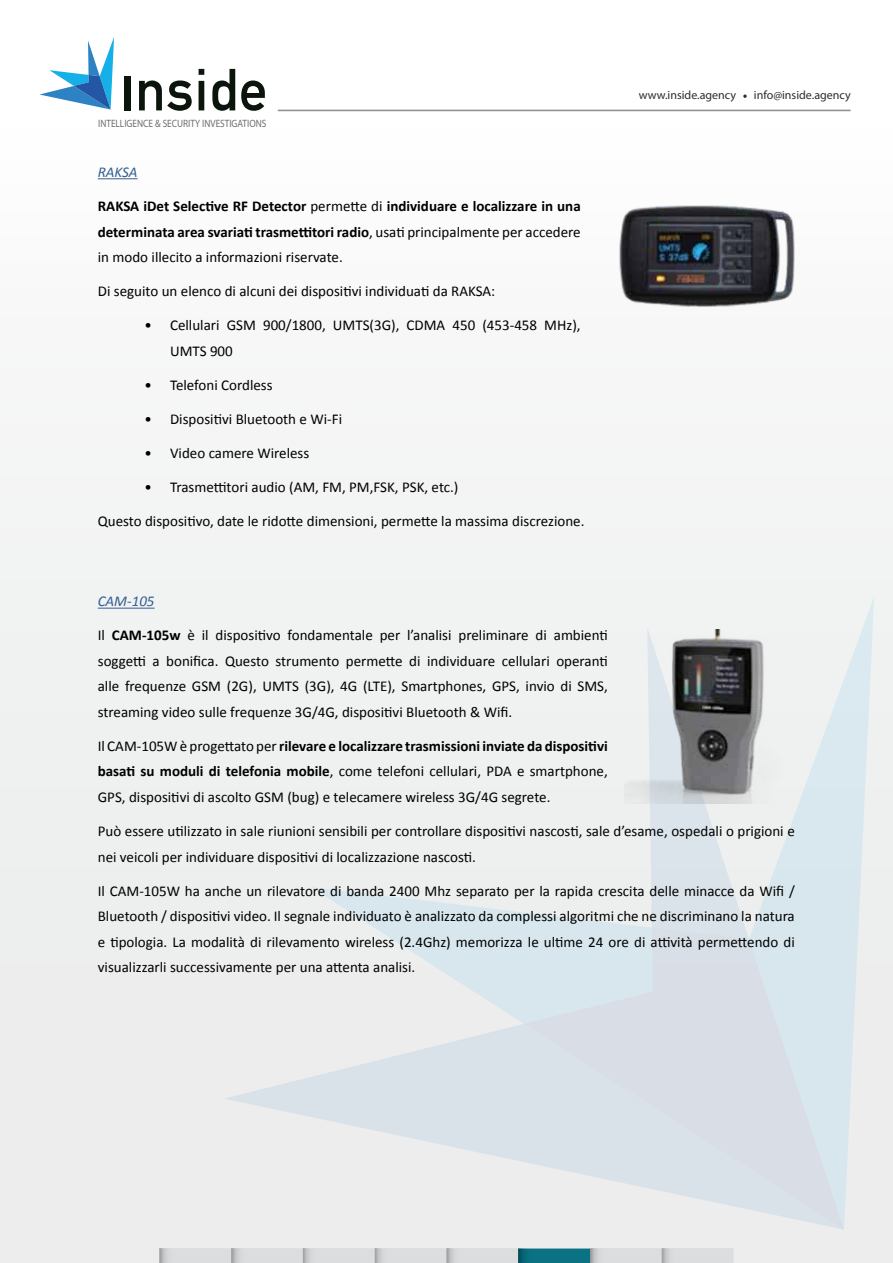
<style>
.page{position:relative;width:893px;height:1263px;background:#fff}
.page>*{position:absolute;margin:0;border:0;box-sizing:border-box;transform-origin:0 0}
.t1{font:15px/25.5px "Calibri";color:#000;text-align:justify}
.t2{font:700 15px/25.5px "Calibri";color:#000;text-align:justify}
.t3{font:italic 15px "Calibri";color:#345e90}
.t4{font:12px "Myriad Pro";color:#2b2e30}
.t5{font:10.65px "Myriad Pro";color:#6d6e71;scale:.87 1}
.s1{font-weight:400}
.s2{font-weight:700}
</style>
<div class="page">
<img style="left:0;top:68px;width:893px;height:1195px">
<svg style="left:139px;top:80px;width:53px;height:31px"></svg>
<svg style="left:199px;top:69px;width:5px;height:41px"></svg>
<svg style="left:212px;top:69px;width:23px;height:42px"></svg>
<svg style="left:241px;top:80px;width:24px;height:31px"></svg>
<div style="left:125px;top:76px;width:6px;height:34px;background:#0b150b"></div>
<svg style="left:39px;top:37px;width:75px;height:73px"></svg>
<div style="left:224px;top:627px;width:87px;height:603px;background:#edeeee"></div>
<svg style="left:311px;top:596px;width:563px;height:634px;fill:#edeeee"></svg>
<svg style="left:524px;top:927px;width:320px;height:303px;fill:#d9e2e9"></svg>
<hr style="left:278px;top:110px;width:573px;height:1px;background:#8e9192">
<svg style="left:743px;top:95px;width:4px;height:3px"></svg>
<img style="left:159px;top:1248px;width:574px;height:15px">
<img style="left:518px;top:1248px;width:72px;height:15px">
<hr style="left:98px;top:178px;width:40px;height:1px;background:#345e90">
<hr style="left:98px;top:608px;width:57px;height:1px;background:#345e90">
<img style="left:581px;top:188px;width:252px;height:135px">
<img style="left:625px;top:629px;width:174px;height:174px">
<p class="t5" style="left:98px;top:119px;width:195px">INTELLIGENCE &amp; SECURITY INVESTIGATIONS</p>
<p class="t3" style="left:98px;top:163px;width:41px">RAKSA</p>
<p class="t2" style="left:98px;top:193px;width:484px">RAKSA iDet Selecive RF Detector <span class="s1">permete di</span> individuare e localizzare in una determinata area svariai trasmeitori radio<span class="s1">, usai principalmente per accedere in modo illecito a informazioni riservate.</span></p>
<p class="t1" style="left:98px;top:278px;width:399px">Di seguito un elenco di alcuni dei disposiivi individuai da RAKSA:</p>
<p class="t1" style="left:170px;top:312px;width:412px;text-indent:-26px">• Cellulari GSM 900/1800, UMTS(3G), CDMA 450 (453-458 MHz),<br>UMTS 900</p>
<p class="t1" style="left:145px;top:372px;width:130px">• Telefoni Cordless</p>
<p class="t1" style="left:145px;top:406px;width:199px">• Disposiivi Bluetooth e Wi-Fi</p>
<p class="t1" style="left:145px;top:440px;width:166px">• Video camere Wireless</p>
<p class="t1" style="left:145px;top:474px;width:315px">• Trasmeitori audio (AM, FM, PM,FSK, PSK, etc.)</p>
<p class="t1" style="left:98px;top:508px;width:488px">Questo disposiivo, date le ridote dimensioni, permete la massima discrezione.</p>
<p class="t4" style="left:639px;top:91px;width:99px">www.inside.agency</p>
<p class="t4" style="left:754px;top:91px;width:98px">info@inside.agency</p>
<p class="t3" style="left:98px;top:592px;width:58px">CAM-105</p>
<p class="t1" style="left:98px;top:624px;width:512px">Il <span class="s2">CAM-105w</span> è il disposiivo fondamentale per l’analisi preliminare di ambieni soggei a boniica. Questo strumento permete di individuare cellulari operani alle frequenze GSM (2G), UMTS (3G), 4G (LTE), Smartphones, GPS, invio di SMS, streaming video sulle frequenze 3G/4G, disposiivi Bluetooth &amp; Wii.</p>
<p class="t1" style="left:98px;top:733px;width:512px">Il CAM-105W è progetato per <span class="s2">rilevare e localizzare trasmissioni inviate da disposiivi basai su moduli di telefonia mobile</span>, come telefoni cellulari, PDA e smartphone, GPS, disposiivi di ascolto GSM (bug) e telecamere wireless 3G/4G segrete.</p>
<p class="t1" style="left:98px;top:818px;width:698px">Può essere uilizzato in sale riunioni sensibili per controllare disposiivi nascosi, sale d’esame, ospedali o prigioni e nei veicoli per individuare disposiivi di localizzazione nascosi.</p>
<p class="t1" style="left:98px;top:878px;width:698px">Il CAM-105W ha anche un rilevatore di banda 2400 Mhz separato per la rapida crescita delle minacce da Wii / Bluetooth / disposiivi video. Il segnale individuato è analizzato da complessi algoritmi che ne discriminano la natura e ipologia. La modalità di rilevamento wireless (2.4Ghz) memorizza le ulime 24 ore di aività permetendo di visualizzarli successivamente per una atenta analisi.</p>
</div>
